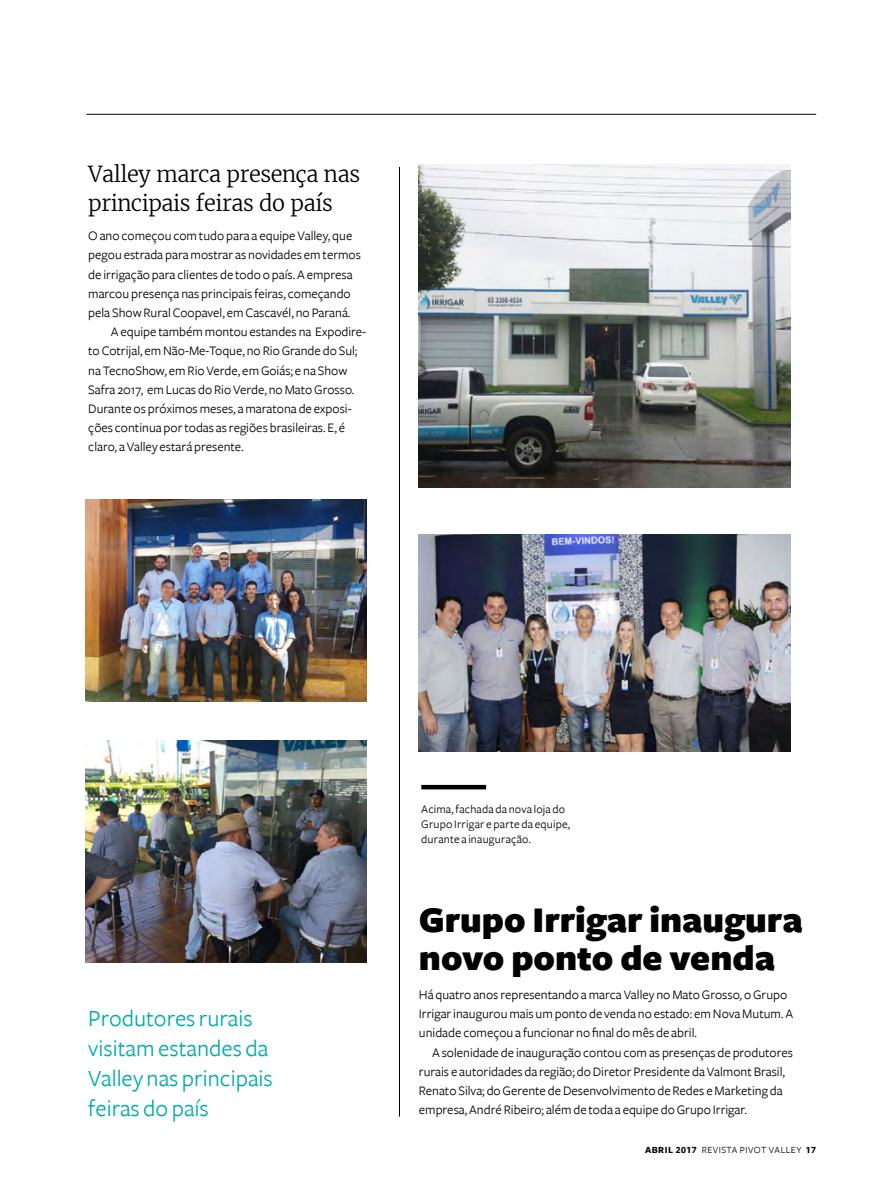
<style>
.page{position:relative;width:893px;height:1191px;background:#fff}
.page>*{position:absolute;margin:0;border:0;box-sizing:border-box;transform-origin:0 0}
.t1{font:900 37.5px/38.4px "Freight Sans";color:#000}
.t2{font:24px/30px "Freight Sans";color:#00aaad}
.t3{font:300 21.75px/28.8px "Merriweather";letter-spacing:-.02em;color:#000}
.t4{font:13.5px/19.2px "Freight Sans";color:#000}
.t5{font:12px/15px "Freight Sans";letter-spacing:.015em;color:#000}
.t6{font:9.75px "Freight Sans";letter-spacing:.05em;color:#000}
.s1{font-family:"Freight Sans Bold SC"}
</style>
<div class="page">
<hr style="left:399px;top:167px;width:1px;height:949px;background:#000">
<hr style="left:421px;top:785px;width:65px;height:4px;background:#000">
<img style="left:419px;top:164px;width:371px;height:323px">
<img style="left:419px;top:534px;width:371px;height:218px">
<img style="left:85px;top:500px;width:281px;height:201px">
<img style="left:85px;top:740px;width:281px;height:223px">
<hr style="left:86px;top:114px;width:730px;height:1px;background:#000">
<h3 class="t3" style="left:88px;top:158px;width:273px">Valley marca presença nas principais feiras do país</h3>
<p class="t4" style="left:88px;top:226px;width:266px">O ano começou com tudo para a equipe Valley, que</p>
<p class="t4" style="left:88px;top:246px;width:274px">pegou estrada para mostrar as novidades em termos</p>
<p class="t4" style="left:88px;top:265px;width:266px">de irrigação para clientes de todo o país. A empresa</p>
<p class="t4" style="left:88px;top:284px;width:264px">marcou presença nas principais feiras, começando</p>
<p class="t4" style="left:88px;top:303px;width:264px">pela Show Rural Coopavel, em Cascavél, no Paraná.</p>
<p class="t4" style="left:111px;top:322px;width:257px">A equipe também montou estandes na Expodire-</p>
<p class="t4" style="left:88px;top:342px;width:271px">to Cotrijal, em Não-Me-Toque, no Rio Grande do Sul;</p>
<p class="t4" style="left:88px;top:361px;width:261px">na TecnoShow, em Rio Verde, em Goiás; e na Show</p>
<p class="t4" style="left:88px;top:380px;width:268px">Safra 2017, em Lucas do Rio Verde, no Mato Grosso.</p>
<p class="t4" style="left:88px;top:399px;width:265px">Durante os próximos meses, a maratona de exposi-</p>
<p class="t4" style="left:88px;top:418px;width:258px">ções continua por todas as regiões brasileiras. E, é</p>
<p class="t4" style="left:88px;top:438px;width:157px">claro, a Valley estará presente.</p>
<h2 class="t2" style="left:88px;top:1003px;width:186px">Produtores rurais visitam estandes da<br>Valley nas principais feiras do país</h2>
<p class="t5" style="left:421px;top:802px;width:150px">Acima, fachada da nova loja do<br>Grupo Irrigar e parte da equipe, durante a inauguração.</p>
<h1 class="t1" style="left:419px;top:902px;width:385px">Grupo Irrigar inaugura novo ponto de venda</h1>
<p class="t4" style="left:419px;top:985px;width:376px">Há quatro anos representando a marca Valley no Mato Grosso, o Grupo<br>I rrigar inaugurou mais um ponto de venda no estado: em N ova Mutum. A unidade começou a funcionar no final do mês de abril.</p>
<p class="t4" style="left:419px;top:1042px;width:376px;text-indent:13px">A solenidade de inauguração contou com as presenças de produtores rurais e autoridades da região; do Diretor Presidente da Valmont Brasil, Renato Silva; do Gerente de Desenvolvimento de Redes e Marketing da empresa, André Ribeiro; além de toda a equipe do Grupo I rrigar.</p>
<p class="t6" style="left:645px;top:1144px;width:172px"><span class="s1">ABRIL 2017</span> Revista Pivot Valley <span class="s1">17</span></p>
</div>
